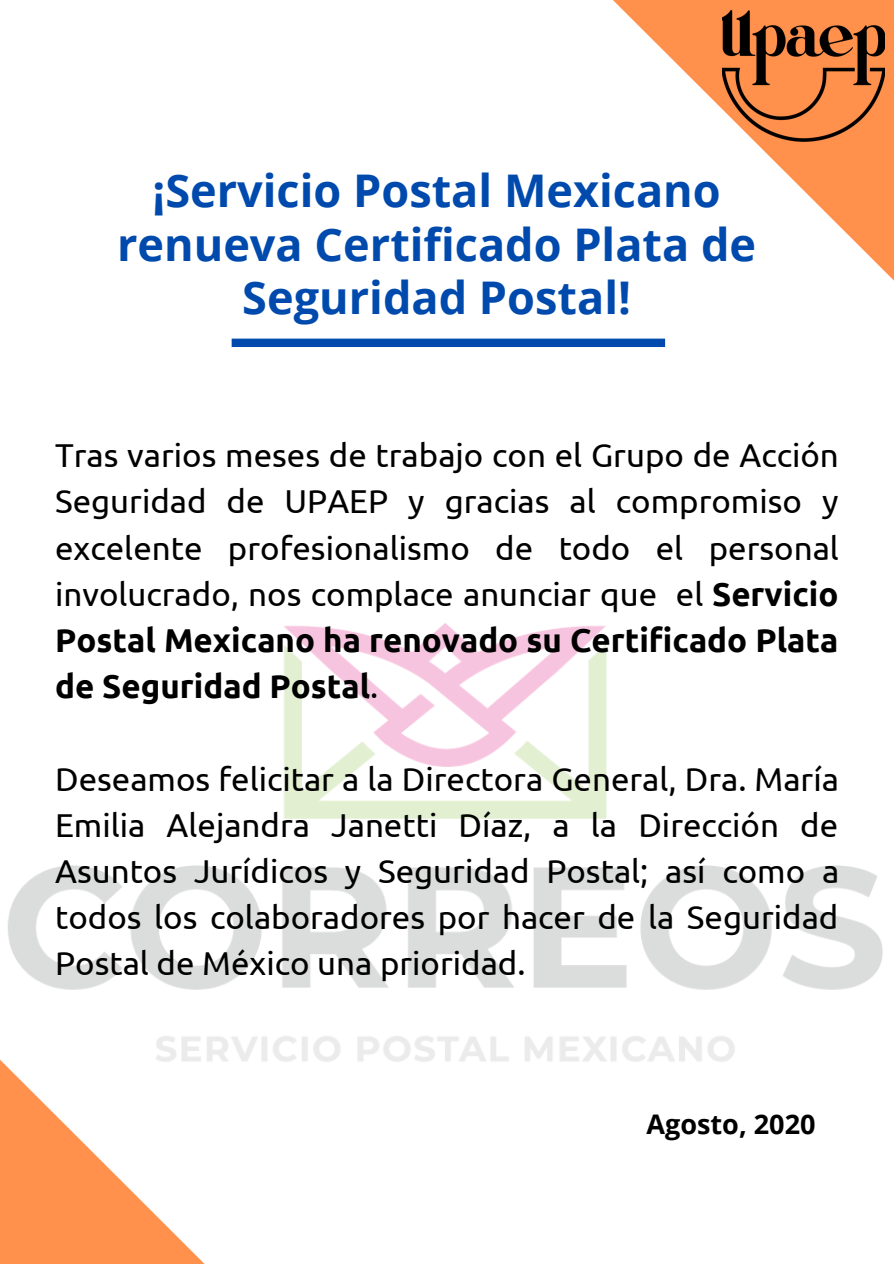
<style>
.page{position:relative;width:894px;height:1264px;background:#fff}
.page>*{position:absolute;margin:0;border:0;box-sizing:border-box;transform-origin:0 0}
.t1{font:700 45px/53.1px "Open Sans";color:#004aad;text-align:center}
.t2{font:33px/46.2px "Ubuntu";color:#000;text-align:justify}
.t3{font:700 27px "Open Sans";color:#000}
.s1{font-weight:700}
</style>
<div class="page">
<svg style="left:613px;top:0;width:280px;height:280px"></svg>
<img style="left:284px;top:623px;width:599px;height:439px">
<svg style="left:0;top:793px;width:467px;height:470px"></svg>
<img style="left:722px;top:6px;width:162px;height:141px">
<svg style="left:231px;top:338px;width:434px;height:9px;background:#1156b2"></svg>
<h1 class="t1" style="left:117px;top:163px;width:640px">¡Servicio Postal Mexicano renueva Certificado Plata de<br>Seguridad Postal!</h1>
<p class="t2" style="left:55px;top:432px;width:785px">Tras varios meses de trabajo con el Grupo de Acción Seguridad de UPAEP y gracias al compromiso y excelente profesionalismo de todo el personal involucrado, nos complace anunciar que el <span class="s1">Servicio Postal Mexicano ha renovado su Certificado Plata de Seguridad Postal</span>.</p>
<p class="t2" style="left:55px;top:755px;width:785px">Deseamos felicitar a la Directora General, Dra. María Emilia Alejandra Janetti Díaz, a la Dirección de Asuntos Jurídicos y Seguridad Postal; así como a todos los colaboradores por hacer de la Seguridad Postal de México una prioridad.</p>
<p class="t3" style="left:646px;top:1104px;width:170px">Agosto, 2020</p>
</div>
